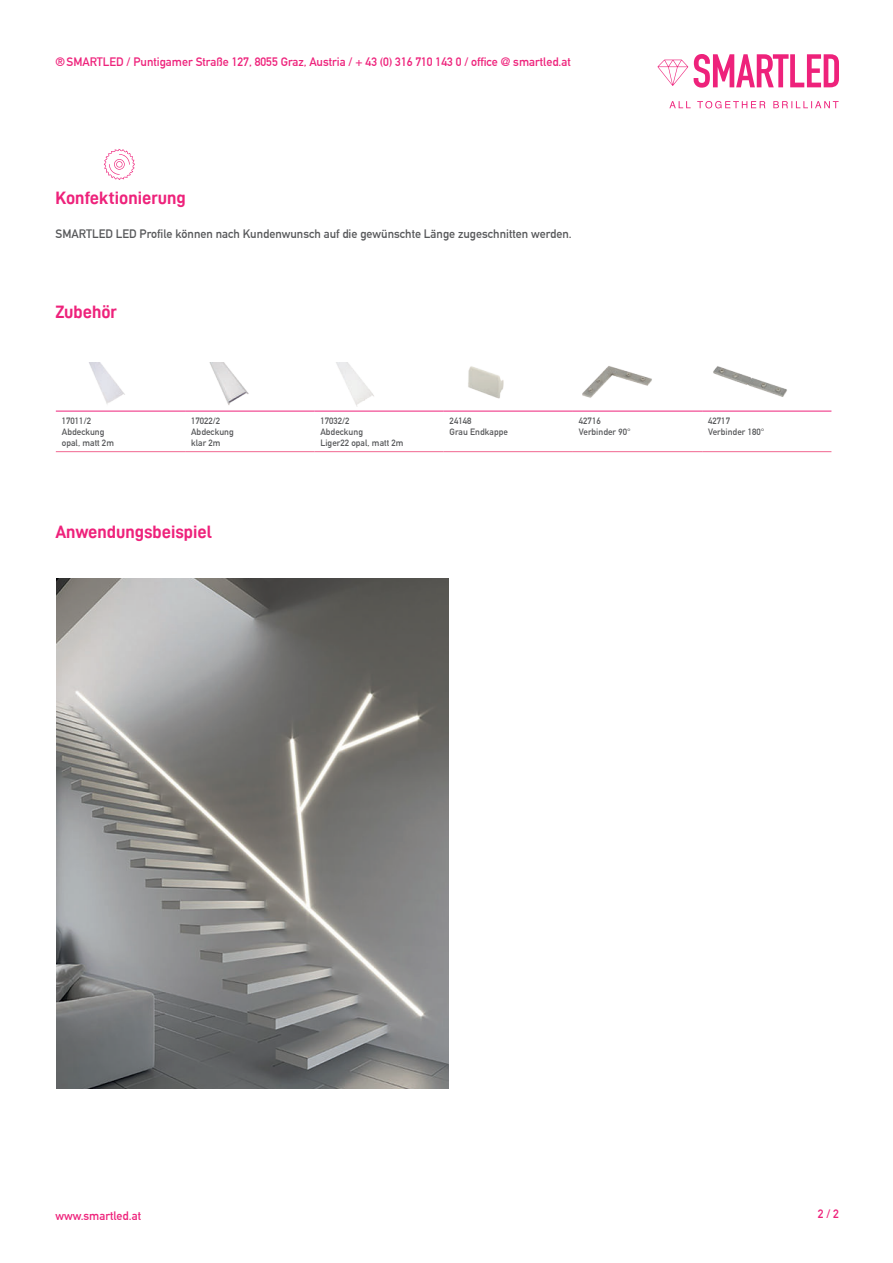
<style>
.page{position:relative;width:893px;height:1263px;background:#fff}
.page>*{position:absolute;margin:0;border:0;box-sizing:border-box;transform-origin:0 0}
.t1{font:18px "D DIN Bold";color:#ee227b}
.t2{font:700 12px "DIN Alternate";color:#ee227b}
.t3{font:700 12px "DIN Alternate";color:#57585a}
.t4{font:700 9px/10.8px "DIN Alternate";letter-spacing:.005em;color:#57585a}
</style>
<div class="page">
<svg style="left:657px;top:60px;width:31px;height:26px"></svg>
<svg style="left:669px;top:101px;width:170px;height:7px"></svg>
<svg style="left:694px;top:54px;width:145px;height:34px"></svg>
<img style="left:57px;top:578px;width:392px;height:511px">
<svg style="left:104px;top:149px;width:31px;height:31px"></svg>
<hr style="left:56px;top:411px;width:129px;height:1px;background:#ee227b">
<hr style="left:185px;top:411px;width:129px;height:1px;background:#ee227b">
<hr style="left:314px;top:411px;width:130px;height:1px;background:#ee227b">
<hr style="left:444px;top:411px;width:129px;height:1px;background:#ee227b">
<hr style="left:573px;top:411px;width:129px;height:1px;background:#ee227b">
<hr style="left:702px;top:411px;width:129px;height:1px;background:#ee227b">
<hr style="left:56px;top:451px;width:129px;height:1px;background:#f16691">
<hr style="left:185px;top:451px;width:129px;height:1px;background:#f16691">
<hr style="left:314px;top:451px;width:130px;height:1px;background:#f16691">
<hr style="left:444px;top:451px;width:129px;height:1px;background:#f16691">
<hr style="left:573px;top:451px;width:129px;height:1px;background:#f16691">
<hr style="left:702px;top:451px;width:129px;height:1px;background:#f16691">
<img style="left:89px;top:363px;width:36px;height:41px">
<img style="left:210px;top:363px;width:39px;height:42px">
<img style="left:336px;top:363px;width:38px;height:44px">
<img style="left:582px;top:366px;width:70px;height:32px">
<img style="left:713px;top:366px;width:74px;height:31px">
<img style="left:468px;top:366px;width:36px;height:33px">
<h2 class="t2" style="left:55px;top:57px;width:517px">® SMARTLED / Puntigamer Straße 127, 8055 Graz, Austria / + 43 (0) 316 710 143 0 / office @ smartled.at</h2>
<h1 class="t1" style="left:56px;top:192px;width:132px">Konfektionierung</h1>
<h2 class="t3" style="left:56px;top:229px;width:518px">SMARTLED LED Profile können nach Kundenwunsch auf die gewünschte Länge zugeschnitten werden.</h2>
<h1 class="t1" style="left:55px;top:305px;width:63px">Zubehör</h1>
<p class="t4" style="left:62px;top:416px;width:54px">17011/2<br>Abdeckung opal, matt 2m</p>
<p class="t4" style="left:191px;top:416px;width:44px">17022/2<br>Abdeckung klar 2m</p>
<p class="t4" style="left:320px;top:416px;width:85px">17032/2<br>Abdeckung<br>Liger22 opal, matt 2m</p>
<p class="t4" style="left:450px;top:416px;width:60px">24148<br>Grau Endkappe</p>
<p class="t4" style="left:579px;top:416px;width:53px">42716<br>Verbinder 90°</p>
<p class="t4" style="left:708px;top:416px;width:58px">42717<br>Verbinder 180°</p>
<h1 class="t1" style="left:55px;top:526px;width:158px">Anwendungsbeispiel</h1>
<h2 class="t2" style="left:55px;top:1211px;width:87px">www.smartled.at</h2>
<h2 class="t2" style="left:818px;top:1209px;width:23px">2 / 2</h2>
</div>
